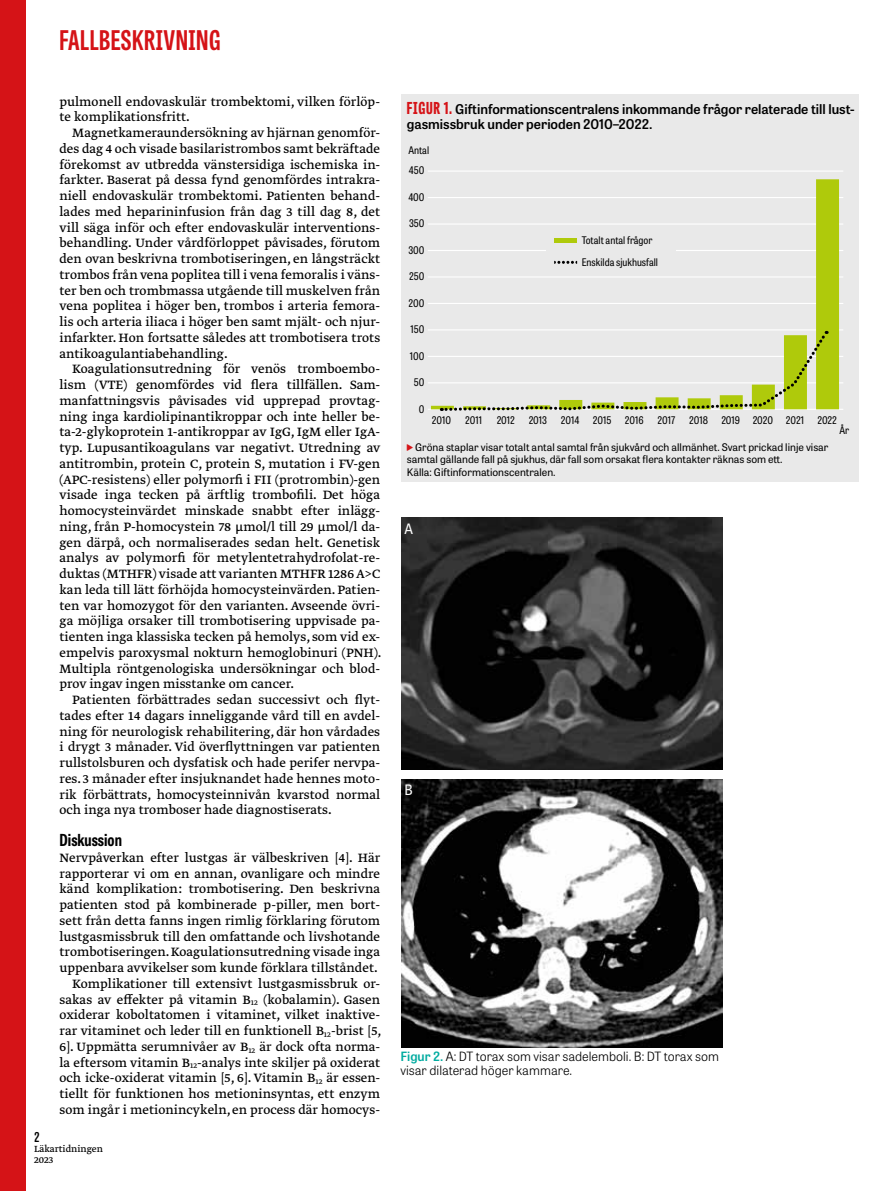
<style>
.page{position:relative;width:893px;height:1191px;background:#fff}
.page>*{position:absolute;margin:0;border:0;box-sizing:border-box;transform-origin:0 0}
.t1{font:700 27px "Tablet Gothic Compressed";letter-spacing:.02em;color:#d51317}
.t2{font:700 16.5px "Tablet Gothic Condensed";color:#000}
.t3{font:14.25px/15.8px "Greta Text Pro Regular Min";color:#000}
.t4{font:14.25px "Tablet Gothic Narrow";color:#fff}
.t5{font:600 13.5px/15px "Tablet Gothic";color:#000}
.t6{font:600 13.5px "Tablet Gothic Condensed";color:#000}
.t7{font:300 12.75px/13.5px "Tablet Gothic";color:#000}
.t8{font:10.5px/12.8px "Tablet Gothic";color:#000}
.t9{font:semi-condensed 10.5px/21.9px "Tablet Gothic";color:#000}
.t10{font:10.5px/10.5px "Greta Text Pro";color:#000}
.s1{font-family:"Tablet Gothic Compressed";font-weight:800;font-size:16.5px;color:#d51317}
.s2{font-weight:600;color:#00aba0}
</style>
<div class="page">
<div style="left:0;top:0;width:26px;height:1191px;background:#d51317"></div>
<img style="left:401px;top:517px;width:321px;height:252px">
<img style="left:401px;top:779px;width:321px;height:268px">
<div style="left:401px;top:95px;width:457px;height:387px;background:#e9e9e9"></div>
<hr style="left:428px;top:170px;width:415px;height:2px;background:#fff">
<hr style="left:428px;top:197px;width:415px;height:1px;background:#fff">
<hr style="left:428px;top:223px;width:415px;height:2px;background:#fff">
<hr style="left:428px;top:250px;width:415px;height:1px;background:#fff">
<hr style="left:428px;top:276px;width:415px;height:1px;background:#fff">
<hr style="left:428px;top:303px;width:415px;height:1px;background:#fff">
<hr style="left:428px;top:329px;width:415px;height:1px;background:#fff">
<hr style="left:428px;top:356px;width:415px;height:1px;background:#fff">
<hr style="left:428px;top:382px;width:415px;height:1px;background:#fff">
<hr style="left:428px;top:409px;width:415px;height:1px;background:#fff">
<hr style="left:431px;top:406px;width:23px;height:3px;background:#afca0b">
<div style="left:816px;top:179px;width:23px;height:230px;background:#afca0b"></div>
<svg style="left:441px;top:330px;width:388px;height:81px"></svg>
<div style="left:546px;top:230px;width:129px;height:40px;background:#e9e9e9"></div>
<div style="left:554px;top:238px;width:23px;height:5px;background:#afca0b"></div>
<svg style="left:554px;top:261px;width:23px;height:3px"></svg>
<h1 class="t1" style="left:60px;top:22px;width:162px">FALLBESKRIVNING</h1>
<p class="t3" style="left:60px;top:94px;width:322px">pulmonell endovaskulär trombektomi, vilken förlöp&shy;te komplikationsfritt.</p>
<p class="t3" style="left:60px;top:125px;width:322px;text-align:justify;text-indent:13px">Magnetkameraundersökning av hjärnan genomför&shy;des dag 4 och visade basilaristrombos samt bekräftade förekomst av utbredda vänstersidiga ischemiska in&shy;farkter. Baserat på dessa fynd genomfördes intrakra&shy;niell endovaskulär trombektomi. Patienten behand&shy;lades med heparininfusion från dag 3 till dag 8, det vill säga inför och efter endovaskulär interventions&shy;behandling. Under vårdförloppet påvisades, förutom den ovan beskrivna trombotiseringen, en långsträckt trombos från vena poplitea till i vena femoralis i väns&shy;ter ben och trombmassa utgående till muskelven från vena poplitea i höger ben, trombos i arteria femora&shy;lis och arteria iliaca i höger ben samt mjält- och njur&shy;infarkter. Hon fortsatte således att trombotisera trots antikoagulantiabehandling.</p>
<p class="t3" style="left:60px;top:362px;width:324px;text-indent:13px">Koagulationsutredning för venös tromboembo&shy;lism (VTE) genomfördes vid flera tillfällen. Sam&shy;manfattningsvis påvisades vid upprepad provtag&shy;ning inga kardiolipinantikroppar och inte heller be&shy;ta-2-glykoprotein 1-antikroppar av IgG, IgM eller IgA&shy;typ. Lupusantikoagulans var negativt. Utredning av antitrombin, protein C, protein S, mutation i FV-gen (APC-resistens) eller polymorfi i FII (protrombin)-gen visade inga tecken på ärftlig trombofili. Det höga homocysteinvärdet minskade snabbt efter inlägg&shy;ning, från P-homocystein 78 µmol/l till 29 µmol/l da&shy;gen därpå, och normaliserades sedan helt. Genetisk analys av polymorfi för metylentetrahydrofolat-re&shy;duktas (MTHFR) visade att varianten MTHFR 1286 A&gt;C kan leda till lätt förhöjda homocysteinvärden. Patien&shy;ten var homozygot för den varianten. Avseende övri&shy;ga möjliga orsaker till trombotisering uppvisade pa&shy;tienten inga klassiska tecken på hemolys, som vid ex&shy;empelvis paroxysmal nokturn hemoglobinuri (PNH).<br>Multipla röntgenologiska undersökningar och blod&shy;prov ingav ingen misstanke om cancer.</p>
<p class="t3" style="left:60px;top:692px;width:322px;text-align:justify;text-indent:13px">Patienten förbättrades sedan successivt och flyt&shy;tades efter 14 dagars inneliggande vård till en avdel&shy;ning för neurologisk rehabilitering, där hon vårdades i drygt 3 månader. Vid överflyttningen var patienten rullstolsburen och dysfatisk och hade perifer nervpa&shy;res. 3 månader efter insjuknandet hade hennes moto&shy;rik förbättrats, homocysteinnivån kvarstod normal och inga nya tromboser hade diagnostiserats.</p>
<p class="t2" style="left:60px;top:828px;width:64px">Diskussion</p>
<p class="t3" style="left:60px;top:850px;width:324px;text-align:right">Nervpåverkan efter lustgas är välbeskriven [4]. Här rapporterar vi om en annan, ovanligare och mindre känd komplikation: trombotisering. Den beskrivna patienten stod på kombinerade p-piller, men bort&shy;sett från detta fanns ingen rimlig förklaring förutom lustgasmissbruk till den omfattande och livshotande trombotiseringen. Koagulationsutredning visade inga uppenbara avvikelser som kunde förklara tillståndet.<br>Komplikationer till extensivt lustgasmissbruk or&shy;sakas av effekter på vitamin B<sub>12</sub> (kobalamin). Gasen oxiderar koboltatomen i vitaminet, vilket inaktive&shy;rar vitaminet och leder till en funktionell B<sub>12</sub>-brist [5, 6]. Uppmätta serumnivåer av B<sub>12</sub> är dock ofta norma&shy;la eftersom vitamin B<sub>12</sub>-analys inte skiljer på oxiderat och icke-oxiderat vitamin [5, 6]. Vitamin B<sub>12</sub> är essen&shy;tiellt för funktionen hos metioninsyntas, ett enzym som ingår i metionincykeln, en process där homocys-</p>
<p class="t6" style="left:34px;top:1127px;width:7px">2</p>
<p class="t10" style="left:34px;top:1144px;width:70px">Läkartidningen<br>2023</p>
<p class="t5" style="left:407px;top:101px;width:449px"><span class="s1">FIGUR 1.</span> Giftinformationscentralens inkommande frågor relaterade till lust&shy;gasmissbruk under perioden 2010–2022.</p>
<p class="t9" style="left:408px;top:139px;width:22px">Antal</p>
<p class="t9" style="left:409px;top:159px;width:17px">450</p>
<p class="t9" style="left:408px;top:185px;width:18px">400</p>
<p class="t9" style="left:409px;top:212px;width:17px">350</p>
<p class="t9" style="left:408px;top:238px;width:18px">300</p>
<p class="t9" style="left:409px;top:265px;width:17px">250</p>
<p class="t9" style="left:409px;top:291px;width:17px">200</p>
<p class="t9" style="left:411px;top:318px;width:15px">150</p>
<p class="t9" style="left:410px;top:344px;width:16px">100</p>
<p class="t9" style="left:414px;top:371px;width:12px">50</p>
<p class="t9" style="left:419px;top:397px;width:7px">0</p>
<p class="t8" style="left:407px;top:440px;width:423px;text-indent:8px">Gröna staplar visar totalt antal samtal från sjukvård och allmänhet. Svart prickad linje visar samtal gällande fall på sjukhus, där fall som orsakat flera kontakter räknas som e-.<br>Källa: Giftinformationscentralen.</p>
<p class="t9" style="left:582px;top:229px;width:78px">Totalt antal frågor<br>Enskilda sjukhusfall</p>
<p class="t9" style="left:432px;top:409px;width:21px">2010</p>
<p class="t9" style="left:465px;top:409px;width:18px">2011</p>
<p class="t9" style="left:497px;top:409px;width:20px">2012</p>
<p class="t9" style="left:529px;top:409px;width:20px">2013</p>
<p class="t9" style="left:561px;top:409px;width:20px">2014</p>
<p class="t9" style="left:593px;top:409px;width:20px">2015</p>
<p class="t9" style="left:625px;top:409px;width:20px">2016</p>
<p class="t9" style="left:658px;top:409px;width:19px">2017</p>
<p class="t9" style="left:689px;top:409px;width:20px">2018</p>
<p class="t9" style="left:721px;top:409px;width:84px">2019 2020 2021</p>
<p class="t9" style="left:817px;top:409px;width:21px">2022</p>
<p class="t9" style="left:839px;top:419px;width:11px">År</p>
<p class="t4" style="left:405px;top:519px;width:10px">A</p>
<p class="t4" style="left:404px;top:780px;width:10px">B</p>
<p class="t7" style="left:400px;top:1049px;width:320px"><span class="s2">Figur 2.</span> A: DT torax som visar sadelemboli. B: DT torax som visar dilaterad höger kammare.</p>
</div>
